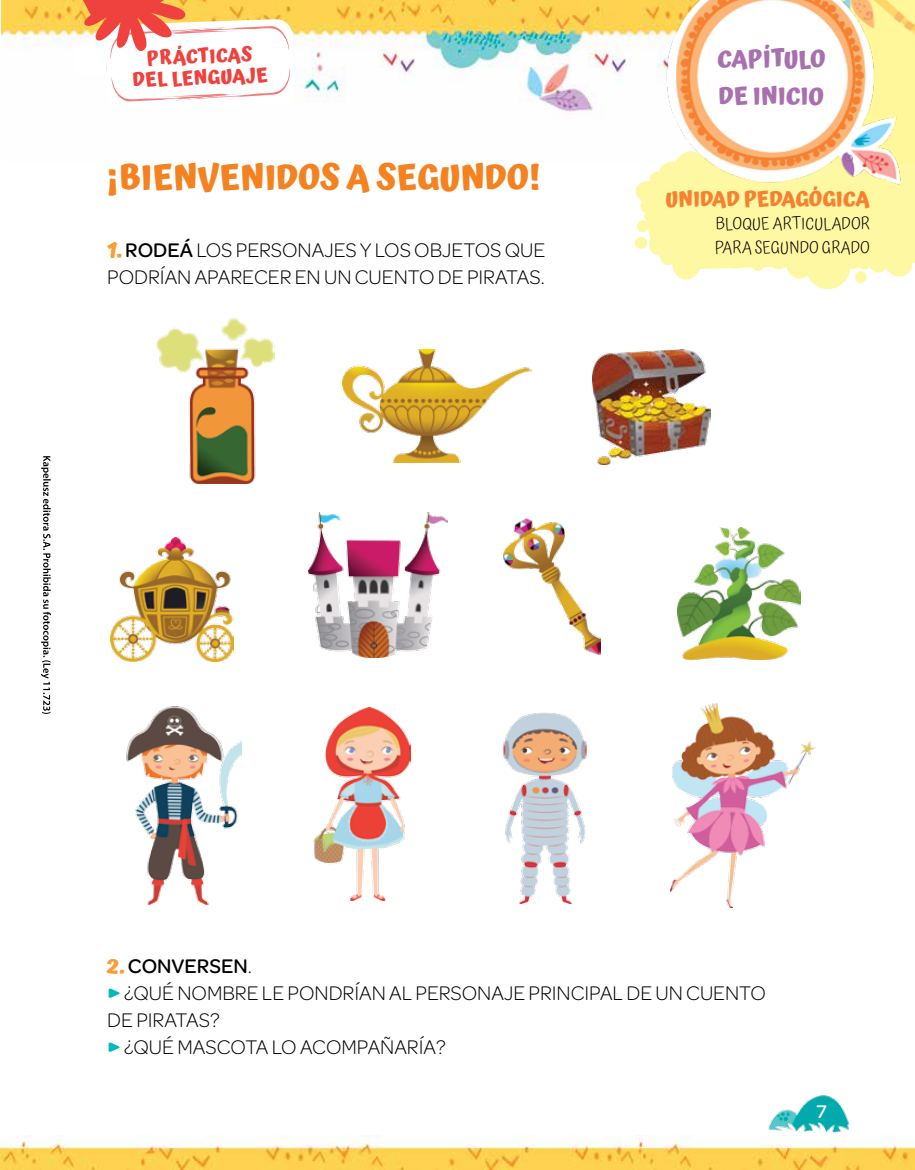
<style>
.page{position:relative;width:915px;height:1170px;background:#fff}
.page>*{position:absolute;margin:0;border:0;box-sizing:border-box;transform-origin:0 0}
.t1{font:700 34.5px "Atma";color:#f58220}
.t2{font:700 24px/37px "Atma";letter-spacing:-.005em;color:#a970af}
.t3{font:300 21px/27px "Omnes";color:#000}
.t4{font:700 21px "Atma";color:#f58232}
.t5{font:700 19.5px/21px "Atma";color:#ef413d;text-align:center}
.t6{font:500 19.5px "Omnes";color:#fff}
.t7{font:300 16.5px/24px "Atma";letter-spacing:.01em;color:#000}
.s1{font-family:"Atma";font-weight:700;font-size:21.9px;color:#f99d34}
.s2{font-weight:500}
.s3{font-weight:700;color:#00babe}
</style>
<div class="page">
<img style="left:1px;top:0;width:659px;height:112px">
<img style="left:0;top:1135px;width:748px;height:34px">
<svg style="left:68px;top:0;width:227px;height:111px"></svg>
<div style="left:75px;top:44px;width:30px;height:30px;background:#fff"></div>
<svg style="left:41px;top:456px;width:10px;height:258px"></svg>
<img style="left:660px;top:0;width:247px;height:141px">
<svg style="left:634px;top:141px;width:280px;height:148px"></svg>
<img style="left:308px;top:513px;width:140px;height:144px">
<img style="left:111px;top:537px;width:122px;height:124px">
<img style="left:592px;top:349px;width:118px;height:115px">
<img style="left:157px;top:317px;width:117px;height:167px">
<img style="left:503px;top:518px;width:97px;height:136px">
<img style="left:126px;top:706px;width:115px;height:198px">
<img style="left:313px;top:707px;width:97px;height:193px">
<img style="left:503px;top:713px;width:84px;height:190px">
<img style="left:670px;top:703px;width:145px;height:204px">
<img style="left:677px;top:527px;width:123px;height:132px">
<img style="left:343px;top:349px;width:188px;height:113px">
<img style="left:748px;top:1095px;width:166px;height:74px">
<p class="t5" style="left:131px;top:48px;width:137px;rotate:-2deg">PRÁCTICAS<br>DEL LENGUAJE</p>
<h1 class="t1" style="left:107px;top:157px;width:434px">¡BIENVENIDOS A SEGUNDO!</h1>
<p class="t3" style="left:107px;top:235px;width:439px"><span class="s1">1.</span> <span class="s2">RODEÁ</span> LOS PERSONAJES Y LOS OBJETOS QUE<br>PODRÍAN APARECER EN UN CUENTO DE PIRATAS.</p>
<p class="t2" style="left:716px;top:41px;width:110px">CAPÍTULO<br>DE INICIO</p>
<p class="t4" style="left:665px;top:187px;width:205px">UNIDAD PEDAGÓGICA</p>
<p class="t7" style="left:714px;top:213px;width:156px">BLOQUE ARTICULADOR<br>PARA SEGUNDO GRADO</p>
<p class="t3" style="left:107px;top:951px;width:660px"><span class="s1">2.</span> <span class="s2">CONVERSEN</span>.<br><span class="s3">ǔ</span> ¿QUÉ NOMBRE LE PONDRÍAN AL PERSONAJE PRINCIPAL DE UN CUENTO<br>DE PIRATAS?<br><span class="s3">ǔ</span> ¿QUÉ MASCOTA LO ACOMPAÑARÍA?</p>
<p class="t6" style="left:816px;top:1097px;width:12px">7</p>
</div>
